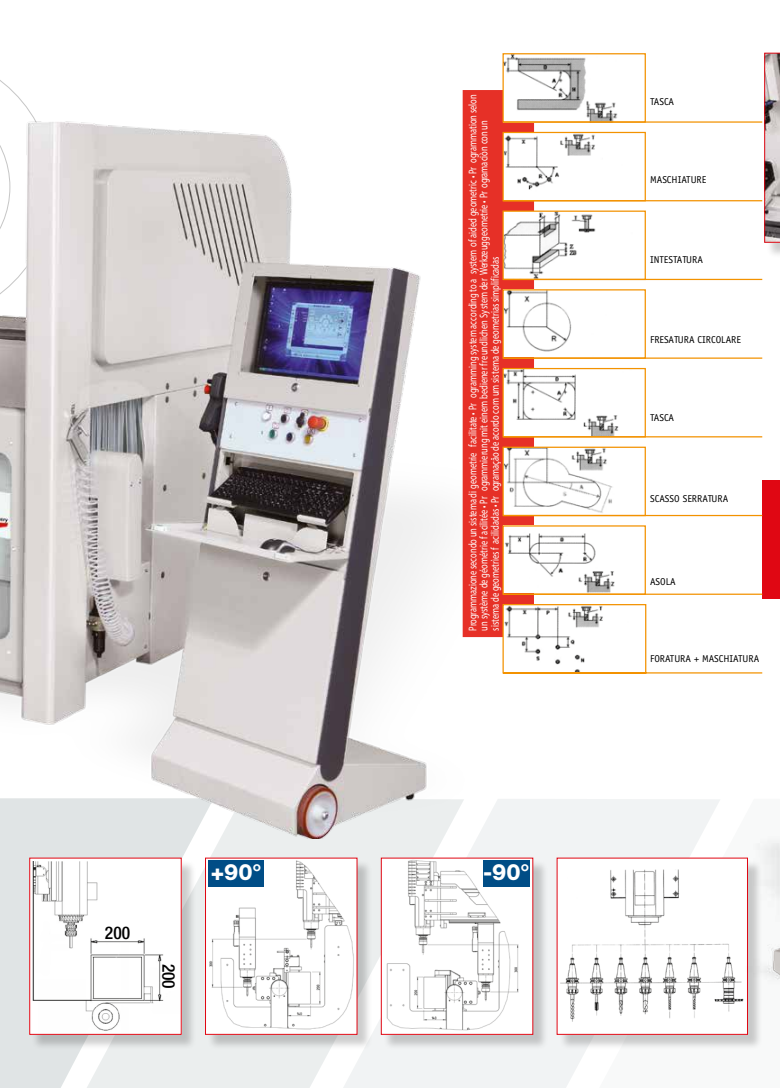
<style>
.page{position:relative;width:780px;height:1088px;background:#fff}
.page>*{position:absolute;margin:0;border:0;box-sizing:border-box;transform-origin:0 0}
.t1{font:800 22.5px "Helvetica Neue";color:#fff}
.t2{font:500 condensed 17.5px "Helvetica Neue";color:#000}
.t3{font:11.25px/11.2px "Myriad Pro";color:#fff;scale:.75 1}
.t4{font:10px "Officina Sans";color:#000}
</style>
<div class="page">
<svg style="left:0;top:80px;width:36px;height:41px"></svg>
<svg style="left:464px;top:799px;width:256px;height:289px;fill:#f1f3f4"></svg>
<svg style="left:214px;top:839px;width:250px;height:249px;fill:#ebeeee"></svg>
<svg style="left:0;top:839px;width:214px;height:249px;background:#e5e9e9"></svg>
<div style="left:558px;top:859px;width:205px;height:191px;background:#000;opacity:.2"></div>
<div style="left:557px;top:858px;width:190px;height:176px;background:#fff"></div>
<img style="left:560px;top:869px;width:178px;height:153px">
<div style="left:556px;top:857px;width:192px;height:178px;border:1px solid #e00713"></div>
<div style="left:766px;top:55px;width:14px;height:203px;background:#000;opacity:.2"></div>
<svg style="left:764px;top:53px;width:16px;height:190px;background:#af9b9b"></svg>
<div style="left:762px;top:480px;width:18px;height:119px;background:#e00713"></div>
<div style="left:382px;top:859px;width:167px;height:191px;background:#000;opacity:.2"></div>
<div style="left:381px;top:858px;width:152px;height:176px;background:#fff"></div>
<img style="left:386px;top:860px;width:133px;height:171px">
<div style="left:381px;top:857px;width:152px;height:178px;border:1px solid #e00713"></div>
<div style="left:483px;top:860px;width:46px;height:27px;background:#004d86"></div>
<div style="left:207px;top:859px;width:166px;height:191px;background:#000;opacity:.2"></div>
<img style="left:208px;top:859px;width:147px;height:172px">
<div style="left:205px;top:857px;width:152px;height:178px;border:1px solid #e00713"></div>
<div style="left:208px;top:860px;width:56px;height:27px;background:#004d86"></div>
<div style="left:31px;top:859px;width:166px;height:191px;background:#000;opacity:.2"></div>
<img style="left:31px;top:861px;width:149px;height:172px">
<div style="left:29px;top:857px;width:153px;height:178px;border:1px solid #e00713"></div>
<img style="left:0;top:121px;width:489px;height:718px">
<div style="left:462px;top:90px;width:72px;height:547px;background:#e63027"></div>
<img style="left:504px;top:55px;width:114px;height:66px">
<div style="left:502px;top:53px;width:144px;height:70px;border:1px solid #f39200"></div>
<svg style="left:502px;top:121px;width:261px;height:553px"></svg>
<img style="left:738px;top:519px;width:42px;height:531px">
<p class="t3" style="left:467px;top:631px;width:717px;rotate:-90deg">Programmazione secondo un sistema di geometrie facilitate • Pr ogramming system according to a system of aided geometric • Pr ogrammation selon un système de géométrie f acilitée • Pr ogrammierung mit einem bediener freundlichen System der Werkzeuggeometrie • Pr ogramaciòn con un sistema de geometrìes f acilidadas • Pr ogramação de acordo com um sistema de geometrias simplificadas</p>
<p class="t4" style="left:650px;top:96px;width:26px">TASCA</p>
<p class="t4" style="left:650px;top:174px;width:58px">MASCHIATURE</p>
<p class="t4" style="left:650px;top:253px;width:54px">INTESTATURA</p>
<p class="t4" style="left:650px;top:334px;width:92px">FRESATURA CIRCOLARE</p>
<p class="t4" style="left:650px;top:412px;width:26px">TASCA</p>
<p class="t4" style="left:650px;top:492px;width:80px">SCASSO SERRATURA</p>
<p class="t4" style="left:650px;top:575px;width:27px">ASOLA</p>
<p class="t4" style="left:650px;top:653px;width:111px">FORATURA + MASCHIATURA</p>
<h2 class="t2" style="left:105px;top:922px;width:27px">200</h2>
<h2 class="t2" style="left:179px;top:963px;width:27px;rotate:90deg">200</h2>
<h1 class="t1" style="left:211px;top:858px;width:52px">+90°</h1>
<h1 class="t1" style="left:483px;top:858px;width:48px">-90°</h1>
</div>
